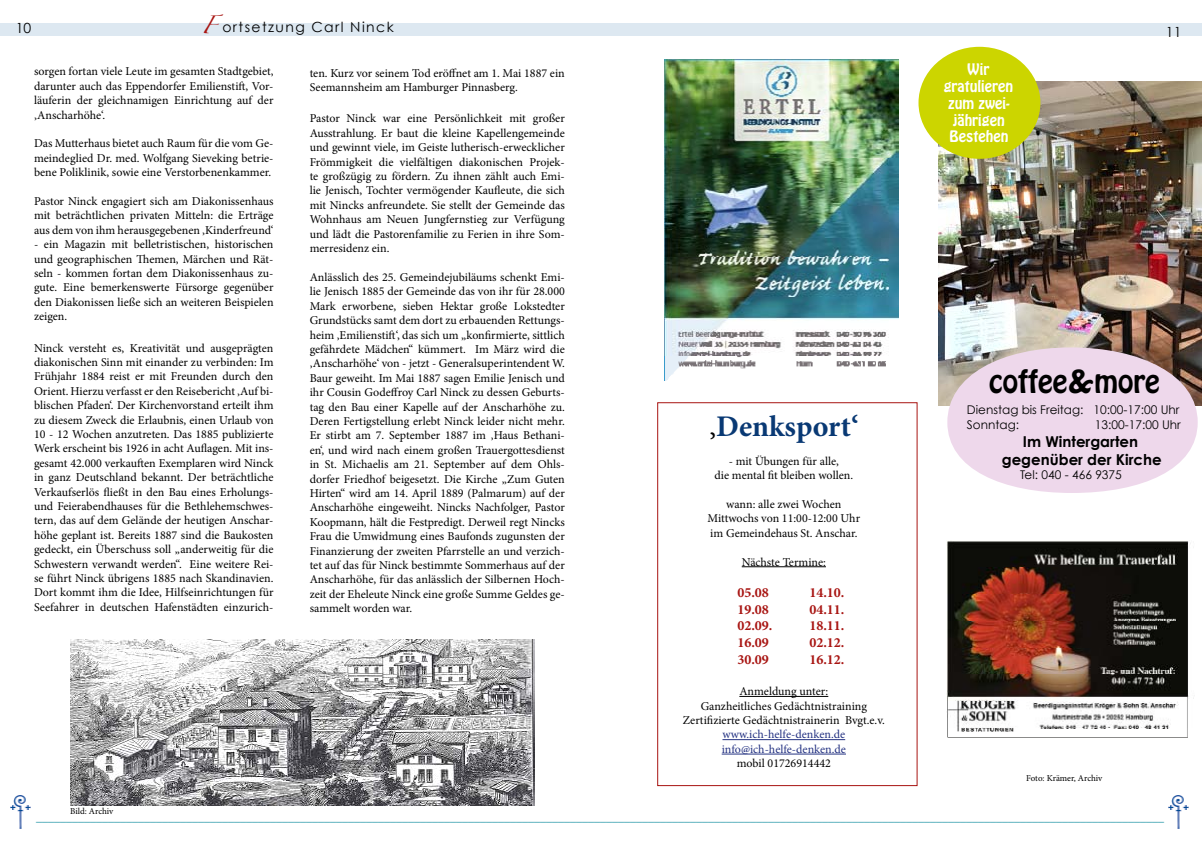
<style>
.page{position:relative;width:1202px;height:848px;background:#fff}
.page>*{position:absolute;margin:0;border:0;box-sizing:border-box;transform-origin:0 0}
.t1{font:700 30px "Minion Pro";color:#093974}
.t2{font:28px "Hobo Std";color:#000}
.t3{font:700 15px/18px "Century Gothic";color:#000;text-align:center}
.t4{font:700 14px "Minion Pro";color:#a81512}
.t5{font:14px/16.8px "Hobo Std";color:#fff;text-align:center}
.t6{font:14px "Century Gothic";letter-spacing:.1em;color:#000}
.t7{font:12px/14.4px "Minion Pro";color:#000;text-align:justify}
.t8{font:12px "Minion Pro";color:#008699}
.t9{font:12px/14.4px "Century Gothic";color:#000}
.t10{font:12px/14.4px "Minion Pro";color:#243282}
.t11{font:9px "Minion Pro";letter-spacing:-.005em;color:#000}
.s1{font-family:"Zapfino";font-size:16px;color:#a81512}
.s2{font-weight:400;color:#000}
</style>
<div class="page">
<div style="left:0;top:24px;width:1202px;height:12px;background:#dde8f1"></div>
<img style="left:1168px;top:795px;width:21px;height:34px">
<img style="left:10px;top:795px;width:21px;height:34px">
<img style="left:938px;top:81px;width:264px;height:324px">
<img style="left:947px;top:541px;width:247px;height:197px">
<img style="left:665px;top:60px;width:233px;height:320px">
<img style="left:71px;top:639px;width:463px;height:166px">
<hr style="left:742px;top:566px;width:84px;height:1px;background:#000">
<hr style="left:739px;top:696px;width:89px;height:1px;background:#000">
<hr style="left:722px;top:739px;width:123px;height:1px;background:#243282">
<hr style="left:722px;top:753px;width:124px;height:1px;background:#243282">
<div style="left:657px;top:402px;width:261px;height:384px;border:1px solid #a81512"></div>
<div style="left:918px;top:47px;width:122px;height:112px;background:#ccd500;border-radius:50%"></div>
<div style="left:947px;top:347px;width:251px;height:146px;background:#eed8eb;border-radius:50%"></div>
<p class="t6" style="left:16px;top:20px;width:17px">10</p>
<p class="t6" style="left:201px;top:19px;width:194px"><span class="s1">F</span> ortsetzung Carl Ninck</p>
<p class="t7" style="left:34px;top:64px;width:241px">sorgen fortan viele Leute im gesamten Stadtgebiet, darunter auch das Eppendorfer Emilienstift, Vor&shy;läuferin der gleichnamigen Einrichtung auf der ‚Anscharhöhe‘.</p>
<p class="t7" style="left:34px;top:136px;width:241px">Das Mutterhaus bietet auch Raum für die vom Ge&shy;meindeglied Dr. med. Wolfgang Sieveking betrie&shy;bene Poliklinik, sowie eine Verstorbenenkammer.</p>
<p class="t7" style="left:34px;top:194px;width:241px">Pastor Ninck engagiert sich am Diakonissenhaus mit beträchtlichen privaten Mitteln: die Erträge aus dem von ihm herausgegebenen ‚Kinderfreund‘</p>
<p class="t7" style="left:34px;top:237px;width:241px">- ein Magazin mit belletristischen, historischen und geographischen Themen, Märchen und Rät&shy;seln - kommen fortan dem Diakonissenhaus zu&shy;gute. Eine bemerkenswerte Fürsorge gegenüber den Diakonissen ließe sich an weiteren Beispielen zeigen.</p>
<p class="t7" style="left:34px;top:340px;width:241px">Ninck versteht es, Kreativität und ausgeprägten diakonischen Sinn mit einander zu verbinden: Im Frühjahr 1884 reist er mit Freunden durch den Orient. Hierzu verfasst er den Reisebericht ‚Auf bi&shy;blischen Pfaden‘. Der Kirchenvorstand erteilt ihm zu diesem Zweck die Erlaubnis, einen Urlaub von 10 - 12 Wochen anzutreten. Das 1885 publizierte Werk erscheint bis 1926 in acht Auflagen. Mit ins&shy;gesamt 42.000 verkauften Exemplaren wird Ninck in ganz Deutschland bekannt. Der beträchtliche Verkaufserlös fließt in den Bau eines Erholungs&shy;und Feierabendhauses für die Bethlehemschwes&shy;tern, das auf dem Gelände der heutigen Anschar&shy;höhe geplant ist. Bereits 1887 sind die Baukosten gedeckt, ein Überschuss soll „anderweitig für die Schwestern verwandt werden“. Eine weitere Rei&shy;se führt Ninck übrigens 1885 nach Skandinavien.<br>Dort kommt ihm die Idee, Hilfseinrichtungen für Seefahrer in deutschen Hafenstädten einzurich-</p>
<p class="t7" style="left:310px;top:66px;width:257px">ten. Kurz vor seinem Tod eröffnet am 1. Mai 1887 ein<br>Seemannsheim am Hamburger Pinnasberg.</p>
<p class="t7" style="left:310px;top:111px;width:257px">Pastor Ninck war eine Persönlichkeit mit großer Ausstrahlung. Er baut die kleine Kapellengemeinde und gewinnt viele, im Geiste lutherisch-erwecklicher Frömmigkeit die vielfältigen diakonischen Projek&shy;te großzügig zu fördern. Zu ihnen zählt auch Emi&shy;lie Jenisch, Tochter vermögender Kaufleute, die sich mit Nincks anfreundete. Sie stellt der Gemeinde das Wohnhaus am Neuen Jungfernstieg zur Verfügung und lädt die Pastorenfamilie zu Ferien in ihre Som&shy;merresidenz ein.</p>
<p class="t7" style="left:310px;top:270px;width:257px">Anlässlich des 25. Gemeindejubiläums schenkt Emi&shy;lie Jenisch 1885 der Gemeinde das von ihr für 28.000<br>Mark erworbene, sieben Hektar große Lokstedter Grundstücks samt dem dort zu erbauenden Rettungs&shy;heim ‚Emilienstift‘, das sich um „konfirmierte, sittlich gefährdete Mädchen“ kümmert. Im März wird die ‚Anscharhöhe‘ von - jetzt - Generalsuperintendent W.<br>Baur geweiht. Im Mai 1887 sagen Emilie Jenisch und ihr Cousin Godeffroy Carl Ninck zu dessen Geburts&shy;tag den Bau einer Kapelle auf der Anscharhöhe zu.<br>Deren Fertigstellung erlebt Ninck leider nicht mehr.<br>Er stirbt am 7. September 1887 im ‚Haus Bethani&shy;en‘, und wird nach einem großen Trauergottesdienst in St. Michaelis am 21. September auf dem Ohls&shy;dorfer Friedhof beigesetzt. Die Kirche „Zum Guten Hirten“ wird am 14. April 1889 (Palmarum) auf der Anscharhöhe eingeweiht. Nincks Nachfolger, Pastor Koopmann, hält die Festpredigt. Derweil regt Nincks Frau die Umwidmung eines Baufonds zugunsten der Finanzierung der zweiten Pfarrstelle an und verzich&shy;tet auf das für Ninck bestimmte Sommerhaus auf der Anscharhöhe, für das anlässlich der Silbernen Hoch&shy;zeit der Eheleute Ninck eine große Summe Geldes ge&shy;sammelt worden war.</p>
<p class="t11" style="left:70px;top:805px;width:45px">Bild: Archiv</p>
<p class="t5" style="left:944px;top:61px;width:71px">Wir gratulieren zum zwei&shy;jährigen<br>Bestehen</p>
<p class="t6" style="left:1166px;top:24px;width:17px">11</p>
<h1 class="t1" style="left:709px;top:405px;width:151px"><span class="s2">‚</span>Denksport‘</h1>
<p class="t7" style="left:714px;top:453px;width:140px;text-align:center">- mit Übungen für alle,<br>die mental fit bleiben wollen.</p>
<p class="t7" style="left:707px;top:497px;width:154px;text-align:center">wann: alle zwei Wochen<br>Mittwochs von 11:00-12:00 Uhr im Gemeindehaus St. Anschar.</p>
<p class="t7" style="left:742px;top:554px;width:86px">Nächste Termine:</p>
<p class="t4" style="left:737px;top:582px;width:33px">05.08</p>
<p class="t4" style="left:809px;top:582px;width:37px">14.10.</p>
<p class="t4" style="left:737px;top:599px;width:33px">19.08</p>
<p class="t4" style="left:809px;top:599px;width:37px">04.11.</p>
<p class="t4" style="left:737px;top:616px;width:37px">02.09.</p>
<p class="t4" style="left:809px;top:616px;width:37px">18.11.</p>
<p class="t4" style="left:737px;top:633px;width:33px">16.09</p>
<p class="t4" style="left:809px;top:633px;width:37px">02.12.</p>
<p class="t4" style="left:737px;top:649px;width:33px">30.09</p>
<p class="t4" style="left:809px;top:649px;width:37px">16.12.</p>
<p class="t7" style="left:683px;top:684px;width:203px;text-align:center">Anmeldung unter:<br>Ganzheitliches Gedächtnistraining<br>Zertifizierte Gedächtnistrainerin Bvgt.e.v.</p>
<p class="t10" style="left:722px;top:727px;width:126px">www.ich-helfe-denken.de info@ich-helfe-denken.de</p>
<p class="t7" style="left:737px;top:756px;width:96px">mobil 01726914442</p>
<h2 class="t2" style="left:989px;top:362px;width:172px">coffee&amp;more</h2>
<p class="t9" style="left:967px;top:402px;width:214px">Dienstag bis Freitag: 10:00-17:00 Uhr<br>Sonntag:</p>
<p class="t9" style="left:1095px;top:417px;width:87px">13:00-17:00 Uhr</p>
<p class="t3" style="left:1002px;top:432px;width:161px">Im Wintergarten gegenüber der Kirche</p>
<p class="t9" style="left:1020px;top:467px;width:103px">Tel: 040 - 466 9375</p>
<p class="t11" style="left:1026px;top:772px;width:78px">Foto: Krämer, Archiv</p>
<p class="t8" style="left:36px;top:808px;width:1129px">____________________________________________________________________________________________________________________________________________________________________________________________</p>
</div>
